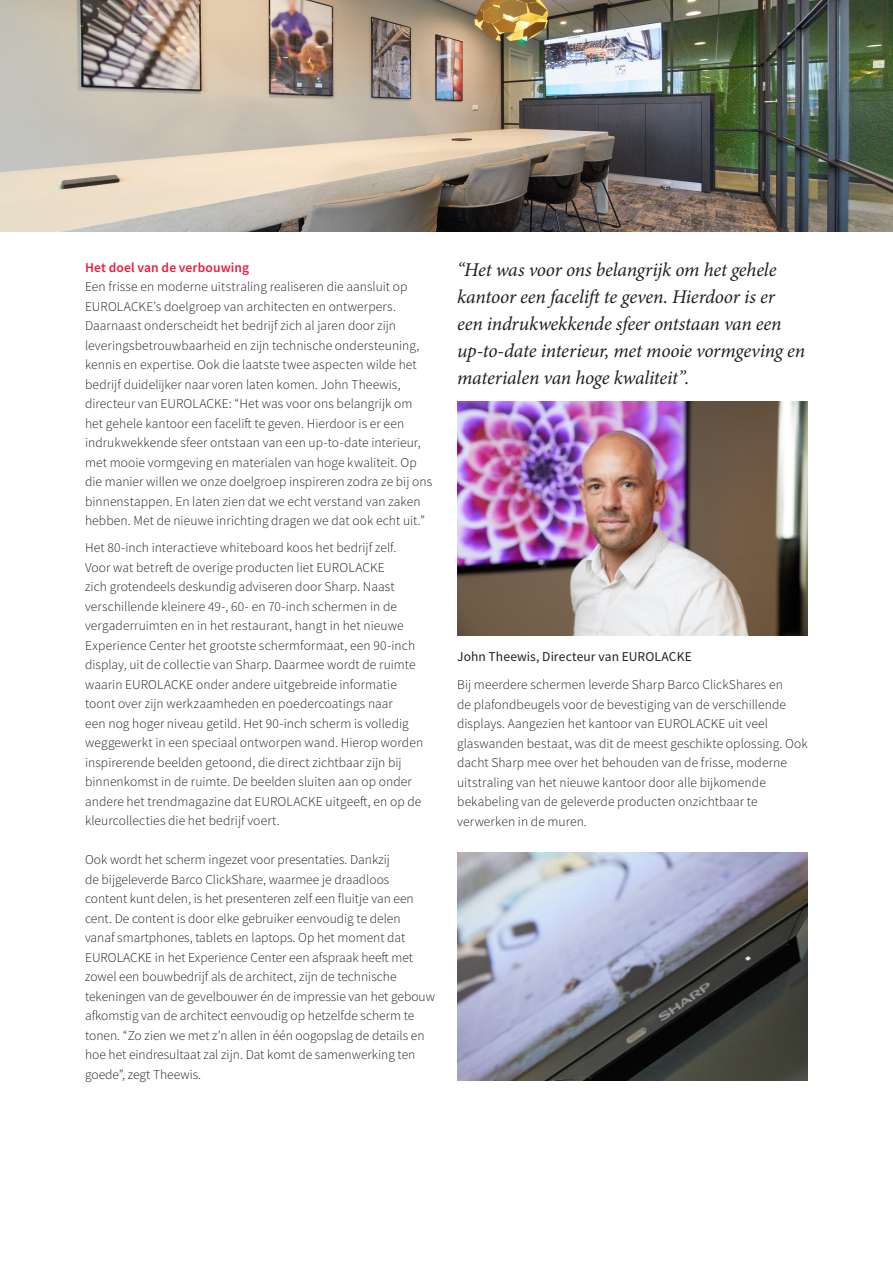
<style>
.page{position:relative;width:893px;height:1263px;background:#fff}
.page>*{position:absolute;margin:0;border:0;box-sizing:border-box;transform-origin:0 0}
.t1{font:italic 19.5px/27px "Minion Pro";letter-spacing:-.015em;color:#231f20}
.t2{font:300 13.5px/19.5px "Source Sans Pro";letter-spacing:.005em;color:#231f20}
.t3{font:13.5px "Source Sans Pro";letter-spacing:.005em;color:#231f20}
.t4{font:600 13.5px "Source Sans Pro";letter-spacing:.01em;color:#ed1a3a}
</style>
<div class="page">
<img style="left:457px;top:853px;width:351px;height:227px">
<img style="left:0;top:0;width:893px;height:232px">
<img style="left:457px;top:401px;width:351px;height:234px">
<p class="t4" style="left:85px;top:258px;width:166px">Het doel van de verbouwing</p>
<p class="t2" style="left:85px;top:277px;width:349px">Een frisse en moderne uitstraling realiseren die aansluit op EUROLACKE’s doelgroep van architecten en ontwerpers.<br>Daarnaast onderscheidt het bedrijf zich al jaren door zijn leveringsbetrouwbaarheid en zijn technische ondersteuning, kennis en expertise. Ook die laatste twee aspecten wilde het bedrijf duidelijker naar voren laten komen. John Theewis, directeur van EUROLACKE: “Het was voor ons belangrijk om het gehele kantoor een facelift te geven. Hierdoor is er een indrukwekkende sfeer ontstaan van een up-to-date interieur, met mooie vormgeving en materialen van hoge kwaliteit. Op die manier willen we onze doelgroep inspireren zodra ze bij ons binnenstappen. En laten zien dat we echt verstand van zaken hebben. Met de nieuwe inrichting dragen we dat ook echt uit.”</p>
<p class="t2" style="left:85px;top:538px;width:340px">Het 80-inch interactieve whiteboard koos het bedrijf zelf.<br>Voor wat betreft de overige producten liet EUROLACKE<br>zich grotendeels deskundig adviseren door Sharp. Naast verschillende kleinere 49-, 60- en 70-inch schermen in de vergaderruimten en in het restaurant, hangt in het nieuwe Experience Center het grootste schermformaat, een 90-inch display, uit de collectie van Sharp. Daarmee wordt de ruimte waarin EUROLACKE onder andere uitgebreide informatie toont over zijn werkzaamheden en poedercoatings naar<br>een nog hoger niveau getild. Het 90-inch scherm is volledig weggewerkt in een speciaal ontworpen wand. Hierop worden inspirerende beelden getoond, die direct zichtbaar zijn bij binnenkomst in de ruimte. De beelden sluiten aan op onder andere het trendmagazine dat EUROLACKE uitgeeft, en op de kleurcollecties die het bedrijf voert.</p>
<p class="t2" style="left:85px;top:850px;width:351px">Ook wordt het scherm ingezet voor presentaties. Dankzij<br>de bijgeleverde Barco ClickShare, waarmee je draadloos content kunt delen, is het presenteren zelf een fluitje van een cent. De content is door elke gebruiker eenvoudig te delen<br>vanaf smartphones, tablets en laptops. Op het moment dat EUROLACKE in het Experience Center een afspraak heeft met zowel een bouwbedrijf als de architect, zijn de technische tekeningen van de gevelbouwer én de impressie van het gebouw afkomstig van de architect eenvoudig op hetzelfde scherm te tonen. “Zo zien we met z’n allen in één oogopslag de details en hoe het eindresultaat zal zijn. Dat komt de samenwerking ten goede”, zegt Theewis.</p>
<p class="t1" style="left:457px;top:256px;width:350px">“Het was voor ons belangrijk om het gehele kantoor een facelift te geven. Hierdoor is er een indrukwekkende sfeer ontstaan van een up-to-date interieur, met mooie vormgeving en materialen van hoge kwaliteit”.</p>
<p class="t3" style="left:457px;top:648px;width:236px">John Theewis, Directeur van EUROLACKE</p>
<p class="t2" style="left:457px;top:675px;width:352px">Bij meerdere schermen leverde Sharp Barco ClickShares en<br>de plafondbeugels voor de bevestiging van de verschillende displays. Aangezien het kantoor van EUROLACKE uit veel glaswanden bestaat, was dit de meest geschikte oplossing. Ook dacht Sharp mee over het behouden van de frisse, moderne uitstraling van het nieuwe kantoor door alle bijkomende bekabeling van de geleverde producten onzichtbaar te verwerken in de muren.</p>
</div>
